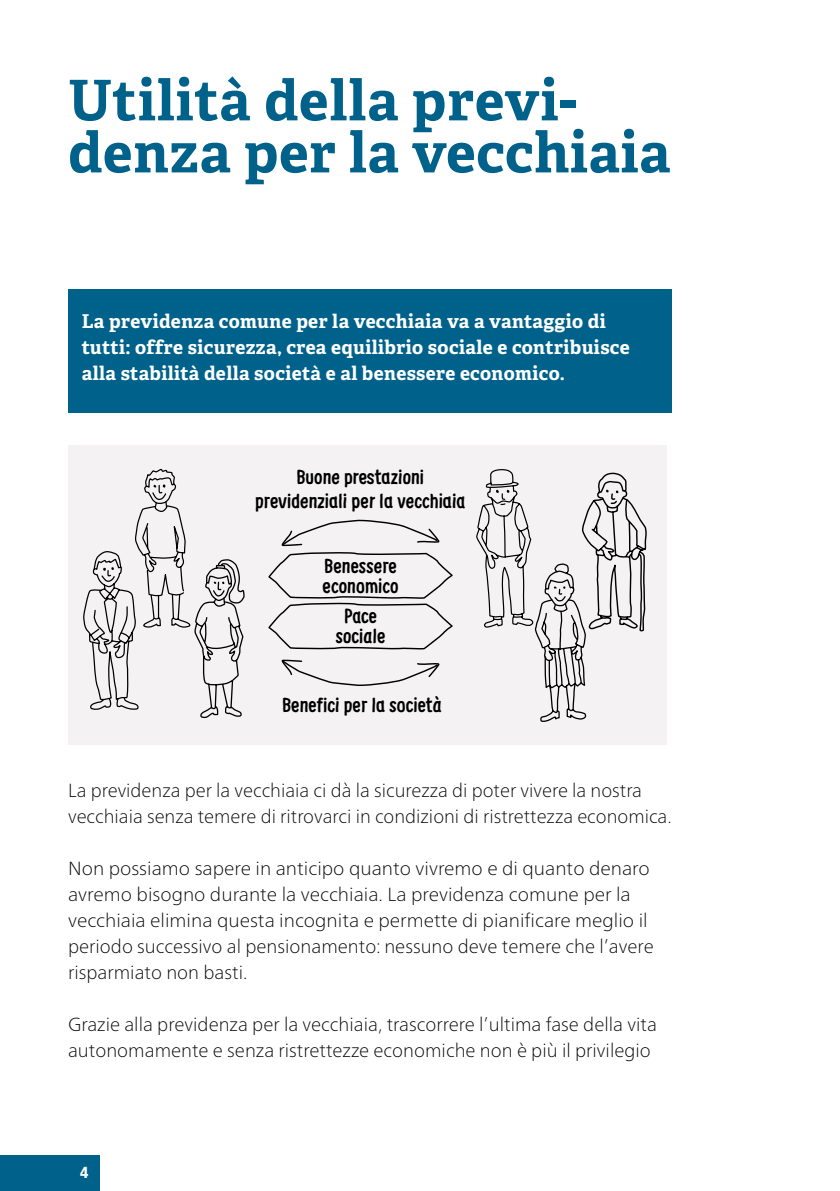
<style>
.page{position:relative;width:840px;height:1191px;background:#fff}
.page>*{position:absolute;margin:0;border:0;box-sizing:border-box;transform-origin:0 0}
.t1{font:700 56px/52px "Adelle";letter-spacing:.015em;color:#00628b}
.t2{font:700 20px/20px "Supernettcn";color:#000;text-align:center}
.t3{font:100 19px/26px "Frutiger Neue LT Pro";color:#000}
.t4{font:700 19px/26px "Adelle";letter-spacing:.02em;color:#fff}
.t5{font:900 condensed 16px "Frutiger";color:#fff}
</style>
<div class="page">
<div style="left:0;top:1155px;width:99px;height:36px;background:#00628b"></div>
<div style="left:68px;top:290px;width:603px;height:123px;background:#00628b"></div>
<div style="left:68px;top:445px;width:598px;height:299px;background:#f4f2f2"></div>
<svg style="left:281px;top:660px;width:158px;height:26px"></svg>
<svg style="left:268px;top:519px;width:185px;height:131px"></svg>
<svg style="left:476px;top:469px;width:171px;height:253px"></svg>
<svg style="left:83px;top:468px;width:161px;height:250px"></svg>
<h1 class="t1" style="left:68px;top:75px;width:603px">Utilità della previ&shy;denza per la vecchiaia</h1>
<p class="t4" style="left:82px;top:309px;width:549px">La previdenza comune per la vecchiaia va a vantaggio di tutti: offre sicurezza, crea equilibrio sociale e contribuisce alla stabilità della società e al benessere economico.</p>
<p class="t2" style="left:255px;top:465px;width:211px;line-height:24px">Buone prestazioni previdenziali per la vecchiaia</p>
<p class="t2" style="left:322px;top:555px;width:77px;text-align:left">Benessere economico</p>
<p class="t2" style="left:335px;top:606px;width:51px">Pace sociale</p>
<p class="t2" style="left:282px;top:694px;width:161px">Benefici per la società</p>
<p class="t3" style="left:68px;top:777px;width:604px">La previdenza per la vecchiaia ci dà la sicurezza di poter vivere la nostra vecchiaia senza temere di ritrovarci in condizioni di ristrettezza economica.</p>
<p class="t3" style="left:68px;top:855px;width:586px">Non possiamo sapere in anticipo quanto vivremo e di quanto denaro avremo bisogno durante la vecchiaia. La previdenza comune per la vecchiaia elimina questa incognita e permette di pianificare meglio il periodo successivo al pensionamento: nessuno deve temere che l’avere risparmiato non basti.</p>
<p class="t3" style="left:68px;top:1011px;width:590px">Grazie alla previdenza per la vecchiaia, trascorrere l’ultima fase della vita autonomamente e senza ristrettezze economiche non è più il privilegio</p>
<p class="t5" style="left:80px;top:1163px;width:10px">4</p>
</div>
